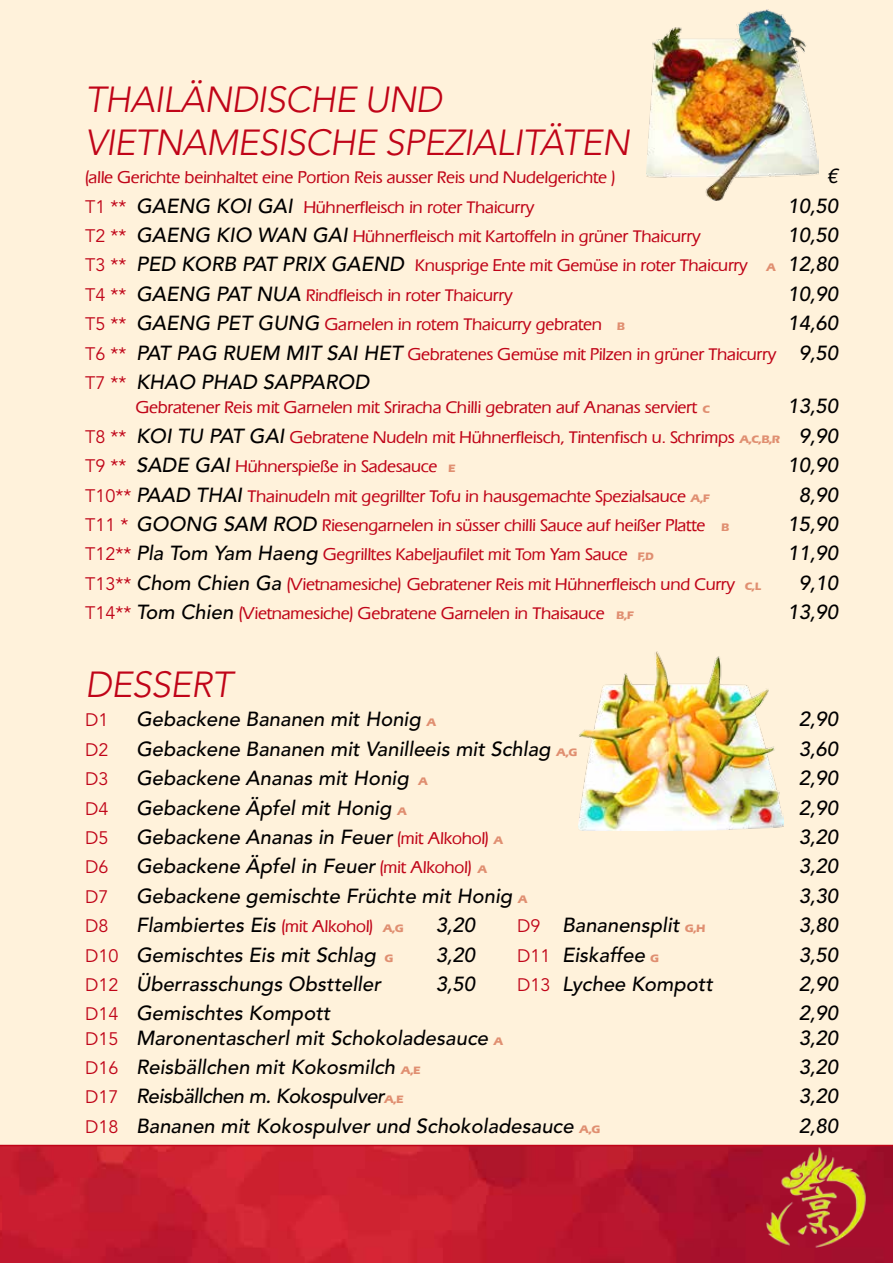
<style>
.page{position:relative;width:893px;height:1263px;background:#fff}
.page>*{position:absolute;margin:0;border:0;box-sizing:border-box;transform-origin:0 0}
.t1{font:italic 300 36px/43.2px "Avenir LT Std";letter-spacing:-.02em;color:#c00418}
.t2{font:italic 500 20.25px "Avenir LT Std";color:#000}
.t3{font:italic 500 20.25px "Avenir LT Std";letter-spacing:-.025em;color:#000}
.t4{font:18px "Avenir LT Std";color:#c00418}
.t5{font:500 16.5px/29.4px "E820 Sans";color:#c00418}
.s1{font-family:"Avenir LT Std";font-weight:400;font-size:18px}
.s2{font-family:"Avenir LT Std";font-style:italic;font-size:20.25px;color:#000}
.s3{font-family:"E820 Sans Xbold";font-weight:400;font-size:10.5px;color:#e08f71}
.s4{font-weight:400;font-style:normal;font-size:18px;color:#c00418}
.s5{font-family:"E820 Sans Xbold";font-weight:400;font-style:normal;font-size:10.5px;color:#e08f71}
.s6{font-family:"E820 Sans";font-style:normal;font-size:16.5px;color:#c00418}
</style>
<div class="page">
<div style="left:0;top:0;width:893px;height:1235px;background:#fff2db"></div>
<svg style="left:0;top:1145px;width:893px;height:118px;background:#c01a2f"></svg>
<img style="left:764px;top:1144px;width:106px;height:105px">
<img style="left:646px;top:9px;width:173px;height:191px">
<img style="left:579px;top:651px;width:204px;height:179px">
<h1 class="t1" style="left:85px;top:79px;width:546px">THAILÄNDISCHE UND<br>VIETNAMESISCHE SPEZIALITÄTEN</h1>
<p class="t5" style="left:85px;top:163px;width:532px">(alle Gerichte beinhaltet eine Portion Reis ausser Reis und Nudelgerichte )</p>
<p class="t2" style="left:827px;top:164px;width:13px">€</p>
<p class="t5" style="left:85px;top:192px;width:451px"><span class="s1">T1 **</span> <span class="s2">GAENG KOI GAI</span> Hühnerfleisch in roter Thaicurry</p>
<p class="t2" style="left:787px;top:194px;width:52px">10,50</p>
<p class="t5" style="left:85px;top:222px;width:617px"><span class="s1">T2 **</span> <span class="s2">GAENG KIO WAN GAI</span> Hühnerfleisch mit Kartoffeln in grüner Thaicurry</p>
<p class="t2" style="left:787px;top:223px;width:52px">10,50</p>
<p class="t5" style="left:85px;top:251px;width:754px"><span class="s1">T3 **</span> <span class="s2">PED KORB PAT PRIX GAEND</span> Knusprige Ente mit Gemüse in roter Thaicurry <span class="s3">A</span> <span class="s2">12,80<br></span><span class="s1">T4 **</span> <span class="s2">GAENG PAT NUA</span> Rindfleisch in roter Thaicurry</p>
<p class="t2" style="left:787px;top:282px;width:52px">10,90</p>
<p class="t5" style="left:85px;top:310px;width:541px"><span class="s1">T5 **</span> <span class="s2">GAENG PET GUNG</span> Garnelen in rotem Thaicurry gebraten <span class="s3">B</span></p>
<p class="t2" style="left:787px;top:311px;width:52px">14,60</p>
<p class="t5" style="left:85px;top:339px;width:755px"><span class="s1">T6 **</span> <span class="s2">PAT PAG RUEM MIT SAI HET</span> Gebratenes Gemüse mit Pilzen in grüner Thaicurry <span class="s2">9,50</span></p>
<p class="t2" style="left:85px;top:370px;width:286px"><span class="s4">T7 **</span> KHAO PHAD SAPPAROD</p>
<p class="t5" style="left:136px;top:393px;width:575px">Gebratener Reis mit Garnelen mit Sriracha Chilli gebraten auf Ananas serviert <span class="s3">C</span></p>
<p class="t2" style="left:787px;top:395px;width:52px">13,50</p>
<p class="t5" style="left:85px;top:422px;width:755px"><span class="s1">T8 **</span> <span class="s2">KOI TU PAT GAI</span> Gebratene Nudeln mit Hühnerfleisch, Tintenfisch u. Schrimps <span class="s3">A,C,B,R</span> <span class="s2">9,90<br></span><span class="s1">T9 **</span> <span class="s2">SADE GAI</span> Hühnerspieße in Sadesauce <span class="s3">E</span></p>
<p class="t2" style="left:787px;top:453px;width:52px">10,90</p>
<p class="t5" style="left:85px;top:481px;width:626px"><span class="s1">T10**</span> <span class="s2">PAAD THAI</span> Thainudeln mit gegrillter Tofu in hausgemachte Spezialsauce <span class="s3">A,F</span></p>
<p class="t2" style="left:799px;top:483px;width:41px">8,90</p>
<p class="t5" style="left:85px;top:511px;width:646px"><span class="s1">T11 *</span> <span class="s2">GOONG SAM ROD</span> Riesengarnelen in süsser chilli Sauce auf heißer Platte <span class="s3">B</span></p>
<p class="t2" style="left:787px;top:512px;width:52px">15,90</p>
<p class="t5" style="left:85px;top:540px;width:570px"><span class="s1">T12**</span> <span class="s2">Pla Tom Yam Haeng</span> Gegrilltes Kabeljaufilet mit Tom Yam Sauce <span class="s3">F,D</span></p>
<p class="t2" style="left:787px;top:542px;width:52px">11,90</p>
<p class="t5" style="left:85px;top:569px;width:678px"><span class="s1">T13**</span> <span class="s2">Chom Chien Ga</span> (Vietnamesiche) Gebratener Reis mit Hühnerfleisch und Curry <span class="s3">C,L</span></p>
<p class="t2" style="left:799px;top:571px;width:41px">9,10</p>
<p class="t5" style="left:85px;top:599px;width:550px"><span class="s1">T14**</span> <span class="s2">Tom Chien</span> (Vietnamesiche) Gebratene Garnelen in Thaisauce <span class="s3">B,F</span></p>
<p class="t2" style="left:787px;top:600px;width:52px">13,90</p>
<h1 class="t1" style="left:85px;top:663px;width:149px">DESSERT</h1>
<p class="t4" style="left:85px;top:710px;width:25px">D1</p>
<p class="t2" style="left:136px;top:707px;width:302px">Gebackene Bananen mit Honig <span class="s5">A</span></p>
<p class="t2" style="left:799px;top:707px;width:41px">2,90</p>
<p class="t4" style="left:85px;top:739px;width:25px">D2</p>
<p class="t2" style="left:136px;top:737px;width:443px">Gebackene Bananen mit Vanilleeis mit Schlag <span class="s5">A,G</span></p>
<p class="t2" style="left:799px;top:737px;width:41px">3,60</p>
<p class="t4" style="left:85px;top:768px;width:25px">D3</p>
<p class="t2" style="left:136px;top:766px;width:293px">Gebackene Ananas mit Honig <span class="s5">A</span></p>
<p class="t2" style="left:799px;top:766px;width:41px">2,90</p>
<p class="t4" style="left:85px;top:798px;width:25px">D4</p>
<p class="t2" style="left:136px;top:796px;width:272px">Gebackene Äpfel mit Honig <span class="s5">A</span></p>
<p class="t2" style="left:799px;top:796px;width:41px">2,90</p>
<p class="t4" style="left:85px;top:827px;width:25px">D5</p>
<p class="t2" style="left:136px;top:825px;width:369px">Gebackene Ananas in Feuer <span class="s6">(mit Alkohol)</span> <span class="s5">A</span></p>
<p class="t2" style="left:799px;top:825px;width:41px">3,20</p>
<p class="t4" style="left:85px;top:857px;width:25px">D6</p>
<p class="t2" style="left:136px;top:854px;width:353px">Gebackene Äpfel in Feuer <span class="s6">(mit Alkohol)</span> <span class="s5">A</span></p>
<p class="t2" style="left:799px;top:854px;width:41px">3,20</p>
<p class="t4" style="left:85px;top:886px;width:25px">D7</p>
<p class="t2" style="left:136px;top:884px;width:393px">Gebackene gemischte Früchte mit Honig <span class="s5">A</span></p>
<p class="t2" style="left:799px;top:884px;width:41px">3,30</p>
<p class="t4" style="left:85px;top:915px;width:25px">D8</p>
<p class="t2" style="left:136px;top:913px;width:269px">Flambiertes Eis <span class="s6">(mit Alkohol)</span> <span class="s5">A,G</span></p>
<p class="t2" style="left:436px;top:913px;width:41px">3,20</p>
<p class="t2" style="left:517px;top:913px;width:190px"><span class="s4">D9</span> Bananensplit <span class="s5">G,H</span></p>
<p class="t2" style="left:799px;top:913px;width:41px">3,80</p>
<p class="t2" style="left:85px;top:943px;width:310px"><span class="s4">D10</span> Gemischtes Eis mit Schlag <span class="s5">G</span></p>
<p class="t2" style="left:436px;top:943px;width:41px">3,20</p>
<p class="t2" style="left:517px;top:943px;width:144px"><span class="s4">D11</span> Eiskaffee <span class="s5">G</span></p>
<p class="t2" style="left:799px;top:943px;width:41px">3,50</p>
<p class="t2" style="left:85px;top:972px;width:297px"><span class="s4">D12</span> Überrasschungs Obstteller</p>
<p class="t2" style="left:436px;top:972px;width:41px">3,50</p>
<p class="t2" style="left:517px;top:972px;width:197px"><span class="s4">D13</span> Lychee Kompott</p>
<p class="t2" style="left:799px;top:972px;width:41px">2,90</p>
<p class="t2" style="left:85px;top:1002px;width:247px"><span class="s4">D14</span> Gemischtes Kompott</p>
<p class="t2" style="left:799px;top:1002px;width:41px">2,90</p>
<p class="t2" style="left:85px;top:1026px;width:420px"><span class="s4">D15</span> Maronentascherl mit Schokoladesauce <span class="s5">A</span></p>
<p class="t2" style="left:799px;top:1026px;width:41px">3,20</p>
<p class="t2" style="left:85px;top:1055px;width:337px"><span class="s4">D16</span> Reisbällchen mit Kokosmilch <span class="s5">A,E</span></p>
<p class="t2" style="left:799px;top:1055px;width:41px">3,20</p>
<p class="t3" style="left:85px;top:1085px;width:320px"><span class="s4">D17</span> Reisbällchen m. Kokospulver<span class="s5">A,E</span></p>
<p class="t2" style="left:799px;top:1085px;width:41px">3,20</p>
<p class="t2" style="left:85px;top:1114px;width:517px"><span class="s4">D18</span> Bananen mit Kokospulver und Schokoladesauce <span class="s5">A,G</span></p>
<p class="t2" style="left:799px;top:1114px;width:41px">2,80</p>
</div>
